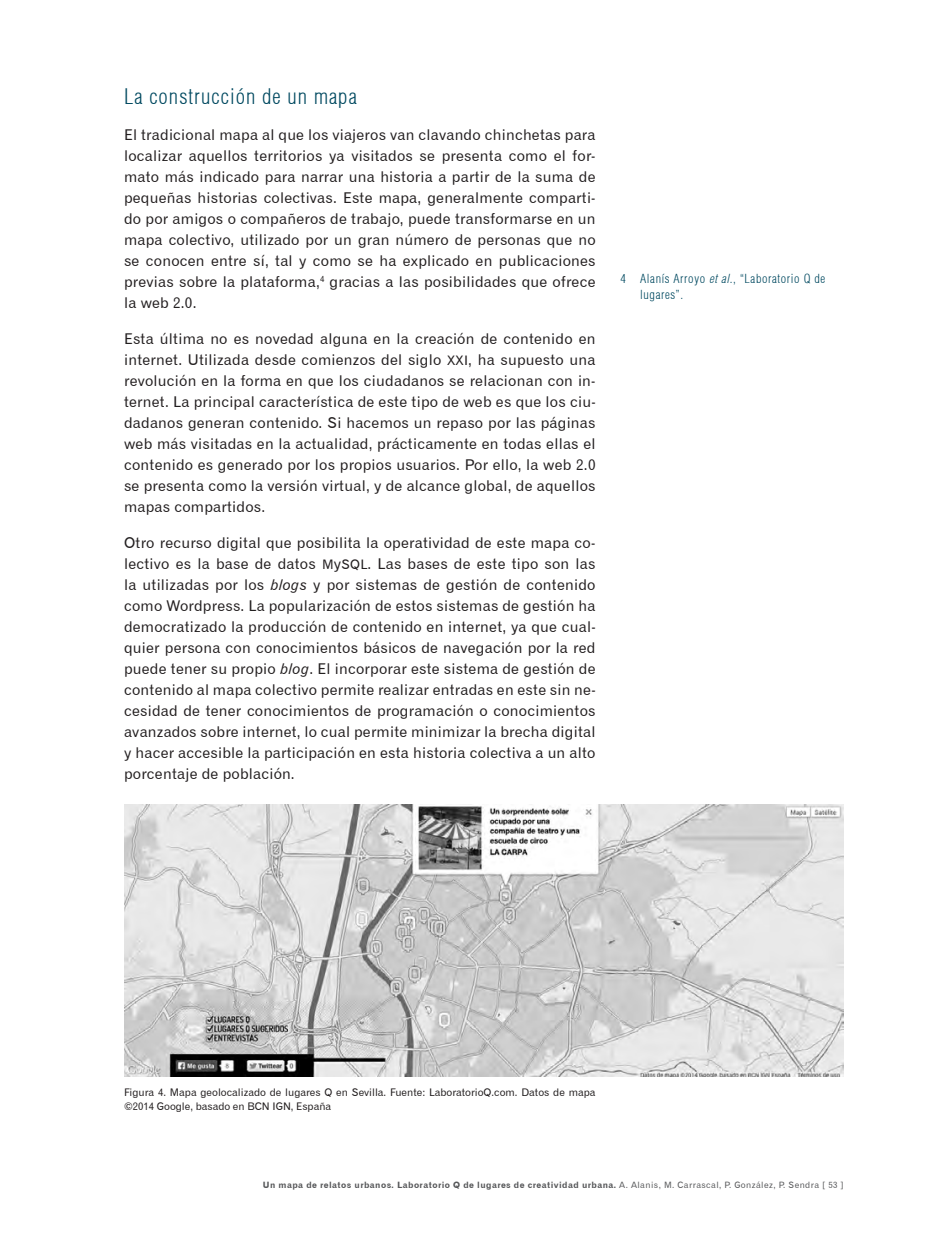
<style>
.page{position:relative;width:943px;height:1241px;background:#fff}
.page>*{position:absolute;margin:0;border:0;box-sizing:border-box;transform-origin:0 0}
.t1{font:300 condensed 21px "Helvetica";letter-spacing:.05em;color:#004960}
.t2{font:14.88px/21px "Gothic 720 BT Roman B";letter-spacing:.015em;color:#231f20;text-align:justify}
.t3{font:300 condensed 12.25px/15.8px "Helvetica";letter-spacing:.05em;color:#004960}
.t4{font:10.5px/14px "Gothic 720 BT Roman B";color:#231f20}
.t5{font:8.75px "Gothic 720 BT Bold B";letter-spacing:.05em;color:#57585a}
.s1{font-size:13.12px}
.s2{font-family:"Gothic 720 BT Italic B"}
.s3{font-style:italic}
.s4{font-family:"Gothic 720 BT Roman B"}
</style>
<div class="page">
<img style="left:124px;top:804px;width:719px;height:271px">
<h1 class="t1" style="left:124px;top:83px;width:234px">La construcción de un mapa</h1>
<p class="t2" style="left:124px;top:124px;width:473px">El tradicional mapa al que los viajeros van clavando chinchetas para localizar aquellos territorios ya visitados se presenta como el for&shy;mato más indicado para narrar una historia a partir de la suma de pequeñas historias colectivas. Este mapa, generalmente comparti&shy;do por amigos o compañeros de trabajo, puede transformarse en un mapa colectivo, utilizado por un gran número de personas que no se conocen entre sí, tal y como se ha explicado en publicaciones previas sobre la plataforma,<sup>4</sup> gracias a las posibilidades que ofrece la web 2.0.</p>
<p class="t2" style="left:124px;top:327px;width:473px">Esta última no es novedad alguna en la creación de contenido en internet. Utilizada desde comienzos del siglo <span class="s1">XXI</span>, ha supuesto una revolución en la forma en que los ciudadanos se relacionan con in&shy;ternet. La principal característica de este tipo de web es que los ciu&shy;dadanos generan contenido. Si hacemos un repaso por las páginas web más visitadas en la actualidad, prácticamente en todas ellas el contenido es generado por los propios usuarios. Por ello, la web 2.0 se presenta como la versión virtual, y de alcance global, de aquellos mapas compartidos.</p>
<p class="t2" style="left:124px;top:531px;width:473px">Otro recurso digital que posibilita la operatividad de este mapa co&shy;lectivo es la base de datos <span class="s1">M</span>y<span class="s1">SQL</span>. Las bases de este tipo son las la utilizadas por los <span class="s2">blogs</span> y por sistemas de gestión de contenido como Wordpress. La popularización de estos sistemas de gestión ha democratizado la producción de contenido en internet, ya que cual&shy;quier persona con conocimientos básicos de navegación por la red puede tener su propio <span class="s2">blog</span>. El incorporar este sistema de gestión de contenido al mapa colectivo permite realizar entradas en este sin ne&shy;cesidad de tener conocimientos de programación o conocimientos avanzados sobre internet, lo cual permite minimizar la brecha digital y hacer accesible la participación en esta historia colectiva a un alto porcentaje de población.</p>
<p class="t3" style="left:640px;top:270px;width:186px;text-indent:-20px">4 Alanís Arroyo <span class="s3">et al</span>., “Laboratorio Q de lugares”.</p>
<p class="t4" style="left:124px;top:1084px;width:473px">Figura 4. Mapa geolocalizado de lugares Q en Sevilla. Fuente: LaboratorioQ.com. Datos de mapa ©2014 Google, basado en BCN IGN, España</p>
<p class="t5" style="left:263px;top:1179px;width:582px">Un mapa de relatos urbanos. Laboratorio Q de lugares de creatividad urbana. <span class="s4">A. Alanis, M. Carrascal, P. González, P. Sendra [ 53 ]</span></p>
</div>
